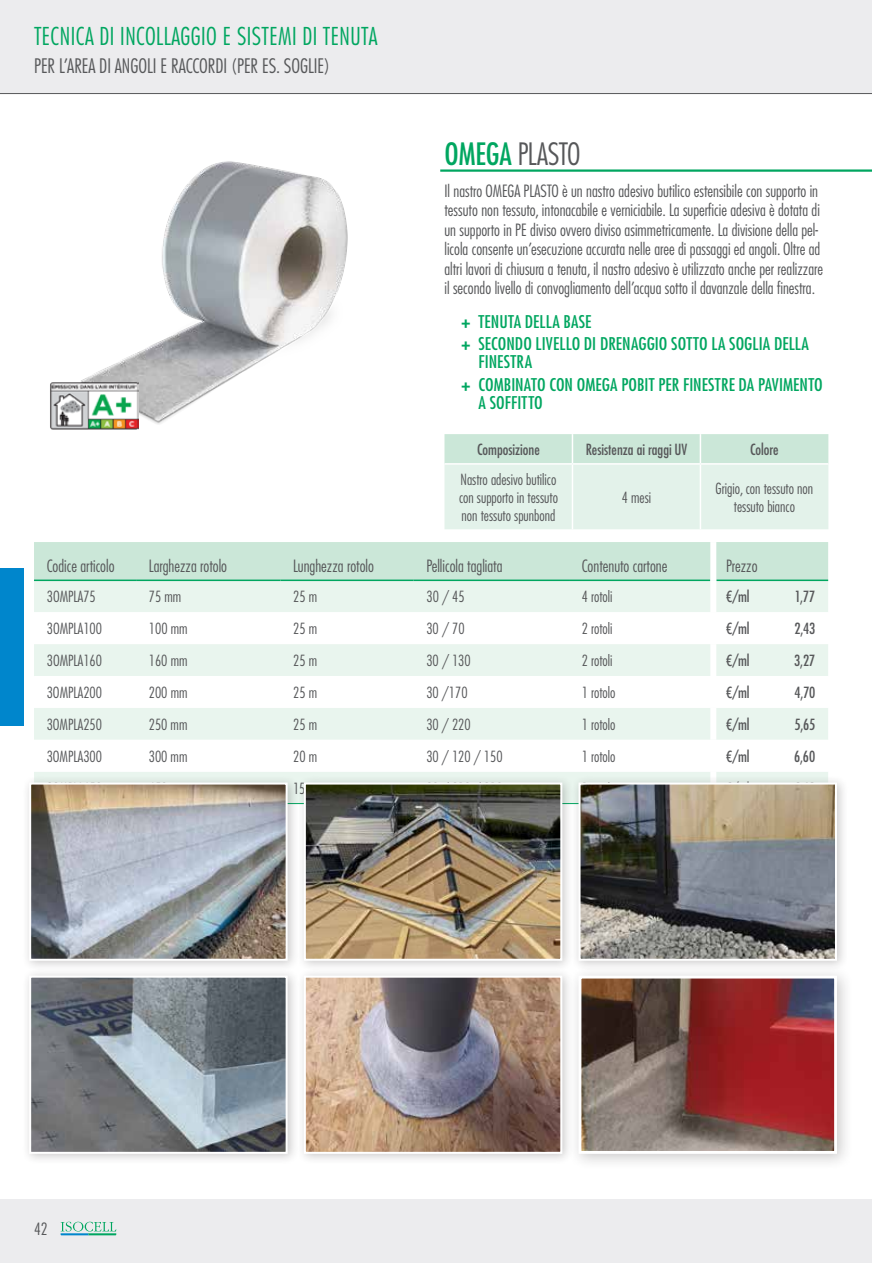
<style>
.page{position:relative;width:872px;height:1263px;background:#fff}
.page>*{position:absolute;margin:0;border:0;box-sizing:border-box;transform-origin:0 0}
.t1{font:300 condensed 30px "Futura LT Pro";letter-spacing:-.02em;color:#57585a}
.t2{font:300 condensed 24px "Futura LT Pro";letter-spacing:.02em;color:#00a660}
.t3{font:300 condensed 19.5px "Futura LT Pro";color:#57585a}
.t4{font:500 condensed 17.1px/22.2px "Futura LT Pro";letter-spacing:.005em;color:#00a660;scale:1.05 1}
.t5{font:300 condensed 16.5px/19.5px "Futura LT Pro";color:#57585a}
.t6{font:300 condensed 15px/18px "Futura LT Pro";color:#57585a;text-align:justify}
.t7{font:500 condensed 15px "Futura LT Pro";color:#57585a}
.s1{font-weight:500;color:#00a660}
.s2{font-weight:700}
</style>
<div class="page">
<div style="left:0;top:0;width:872px;height:94px;background:#ececee"></div>
<div style="left:0;top:1199px;width:872px;height:64px;background:#ececee"></div>
<hr style="left:0;top:93px;width:872px;height:1px;background:#57585a">
<svg style="left:61px;top:1222px;width:55px;height:13px"></svg>
<img style="left:51px;top:161px;width:297px;height:269px">
<hr style="left:440px;top:169px;width:432px;height:3px;background:#00a660">
<svg style="left:444px;top:434px;width:384px;height:95px;background:#dbeee4"></svg>
<hr style="left:571px;top:434px;width:2px;height:29px;background:#fff">
<hr style="left:699px;top:434px;width:2px;height:29px;background:#fff">
<hr style="left:444px;top:463px;width:128px;height:2px;background:#fff">
<hr style="left:572px;top:463px;width:128px;height:2px;background:#fff">
<hr style="left:571px;top:465px;width:2px;height:64px;background:#fff">
<hr style="left:700px;top:463px;width:128px;height:2px;background:#fff">
<hr style="left:699px;top:465px;width:2px;height:64px;background:#fff">
<div style="left:34px;top:542px;width:794px;height:37px;background:#cbe7d8"></div>
<div style="left:34px;top:581px;width:794px;height:194px;background:#e9f5ee"></div>
<svg style="left:34px;top:612px;width:794px;height:160px"></svg>
<hr style="left:34px;top:579px;width:102px;height:2px;background:#00a660">
<hr style="left:280px;top:579px;width:134px;height:2px;background:#00a660">
<hr style="left:136px;top:579px;width:144px;height:2px;background:#00a660">
<hr style="left:414px;top:579px;width:155px;height:2px;background:#00a660">
<hr style="left:569px;top:579px;width:141px;height:2px;background:#00a660">
<hr style="left:716px;top:579px;width:112px;height:2px;background:#00a660">
<div style="left:710px;top:542px;width:6px;height:38px;background:#fff"></div>
<div style="left:710px;top:580px;width:6px;height:32px;background:#fff"></div>
<div style="left:710px;top:612px;width:6px;height:32px;background:#fff"></div>
<div style="left:710px;top:644px;width:6px;height:32px;background:#fff"></div>
<div style="left:710px;top:676px;width:6px;height:32px;background:#fff"></div>
<div style="left:710px;top:708px;width:6px;height:32px;background:#fff"></div>
<div style="left:710px;top:740px;width:6px;height:32px;background:#fff"></div>
<div style="left:710px;top:772px;width:6px;height:31px;background:#fff"></div>
<img style="left:50px;top:381px;width:88px;height:48px">
<div style="left:22px;top:775px;width:277px;height:198px;background:#231f20;opacity:.24"></div>
<img style="left:28px;top:781px;width:261px;height:181px">
<div style="left:22px;top:968px;width:277px;height:198px;background:#231f20;opacity:.24"></div>
<svg style="left:28px;top:975px;width:261px;height:180px;background:#7f878d"></svg>
<div style="left:571px;top:775px;width:277px;height:198px;background:#231f20;opacity:.24"></div>
<svg style="left:577px;top:781px;width:261px;height:181px;background:#7e7d79"></svg>
<div style="left:296px;top:775px;width:278px;height:198px;background:#231f20;opacity:.24"></div>
<img style="left:303px;top:781px;width:260px;height:181px">
<div style="left:296px;top:968px;width:278px;height:198px;background:#231f20;opacity:.24"></div>
<img style="left:303px;top:975px;width:260px;height:180px">
<div style="left:568px;top:965px;width:285px;height:205px;background:#231f20;opacity:.24"></div>
<svg style="left:577px;top:974px;width:261px;height:181px;background:#8b5250"></svg>
<div style="left:0;top:568px;width:23px;height:157px;background:#0086cc"></div>
<h2 class="t2" style="left:34px;top:21px;width:345px">TECNICA DI INCOLLAGGIO E SISTEMI DI TENUTA</h2>
<p class="t3" style="left:34px;top:53px;width:297px">PER L’AREA DI ANGOLI E RACCORDI (PER ES. SOGLIE)</p>
<h1 class="t1" style="left:444px;top:135px;width:137px"><span class="s1">OMEGA</span> PLASTO</h1>
<p class="t5" style="left:444px;top:181px;width:380px">Il nastro OMEGA PLASTO è un nastro adesivo butilico estensibile con supporto in tessuto non tessuto, intonacabile e verniciabile. La superficie adesiva è dotata di un supporto in PE diviso ovvero diviso asimmetricamente. La divisione della pel&shy;licola consente un’esecuzione accurata nelle aree di passaggi ed angoli. Oltre ad altri lavori di chiusura a tenuta, il nastro adesivo è utilizzato anche per realizzare il secondo livello di convogliamento dell’acqua sotto il davanzale della finestra.</p>
<p class="t4" style="left:461px;top:310px;width:332px"><span class="s2">+</span> TENUTA DELLA BASE<br><span class="s2">+</span> SECONDO LIVELLO DI DRENAGGIO SOTTO LA SOGLIA DELLA</p>
<p class="t4" style="left:461px;top:351px;width:345px;text-indent:17px">FINESTRA<br><span class="s2">+</span> COMBINATO CON OMEGA POBIT PER FINESTRE DA PAVIMENTO</p>
<p class="t4" style="left:478px;top:391px;width:63px">A SOFFITTO</p>
<p class="t7" style="left:477px;top:439px;width:64px">Composizione</p>
<p class="t7" style="left:586px;top:439px;width:103px">Resistenza ai raggi UV</p>
<p class="t7" style="left:750px;top:439px;width:30px">Colore</p>
<p class="t6" style="left:459px;top:470px;width:100px">Nastro adesivo butilico con supporto in tessuto non tessuto spunbond</p>
<p class="t6" style="left:622px;top:488px;width:31px">4 mesi</p>
<p class="t6" style="left:715px;top:479px;width:99px;text-align:center">Grigio, con tessuto non tessuto bianco</p>
<p class="t5" style="left:47px;top:556px;width:69px">Codice articolo</p>
<p class="t5" style="left:149px;top:556px;width:80px">Larghezza rotolo</p>
<p class="t5" style="left:293px;top:556px;width:82px">Lunghezza rotolo</p>
<p class="t5" style="left:426px;top:556px;width:78px">Pellicola tagliata</p>
<p class="t5" style="left:582px;top:556px;width:87px">Contenuto cartone</p>
<p class="t5" style="left:726px;top:556px;width:33px">Prezzo</p>
<p class="t6" style="left:47px;top:588px;width:51px">3OMPLA75</p>
<p class="t6" style="left:149px;top:588px;width:34px">75 mm</p>
<p class="t6" style="left:293px;top:588px;width:25px">25 m</p>
<p class="t6" style="left:426px;top:588px;width:40px">30 / 45</p>
<p class="t6" style="left:582px;top:588px;width:32px">4 rotoli</p>
<p class="t7" style="left:726px;top:587px;width:25px">€/ml</p>
<p class="t7" style="left:795px;top:587px;width:22px">1,77</p>
<p class="t6" style="left:47px;top:620px;width:57px">3OMPLA100</p>
<p class="t6" style="left:149px;top:620px;width:40px">100 mm</p>
<p class="t6" style="left:293px;top:620px;width:25px">25 m</p>
<p class="t6" style="left:426px;top:620px;width:40px">30 / 70</p>
<p class="t6" style="left:582px;top:620px;width:32px">2 rotoli</p>
<p class="t7" style="left:726px;top:618px;width:25px">€/ml</p>
<p class="t7" style="left:794px;top:618px;width:22px">2,43</p>
<p class="t6" style="left:47px;top:652px;width:57px">3OMPLA160</p>
<p class="t6" style="left:149px;top:652px;width:40px">160 mm</p>
<p class="t6" style="left:293px;top:652px;width:25px">25 m</p>
<p class="t6" style="left:426px;top:652px;width:46px">30 / 130</p>
<p class="t6" style="left:582px;top:652px;width:32px">2 rotoli</p>
<p class="t7" style="left:726px;top:650px;width:25px">€/ml</p>
<p class="t7" style="left:794px;top:650px;width:23px">3,27</p>
<p class="t6" style="left:47px;top:683px;width:57px">3OMPLA200</p>
<p class="t6" style="left:149px;top:683px;width:40px">200 mm</p>
<p class="t6" style="left:293px;top:683px;width:25px">25 m</p>
<p class="t6" style="left:426px;top:683px;width:43px">30 /170</p>
<p class="t6" style="left:582px;top:683px;width:35px">1 rotolo</p>
<p class="t7" style="left:726px;top:682px;width:25px">€/ml</p>
<p class="t7" style="left:794px;top:682px;width:22px">4,70</p>
<p class="t6" style="left:47px;top:715px;width:57px">3OMPLA250</p>
<p class="t6" style="left:149px;top:715px;width:40px">250 mm</p>
<p class="t6" style="left:293px;top:715px;width:25px">25 m</p>
<p class="t6" style="left:426px;top:715px;width:46px">30 / 220</p>
<p class="t6" style="left:581px;top:715px;width:35px">1 rotolo</p>
<p class="t7" style="left:726px;top:714px;width:25px">€/ml</p>
<p class="t7" style="left:794px;top:714px;width:22px">5,65</p>
<p class="t6" style="left:47px;top:747px;width:57px">3OMPLA300</p>
<p class="t6" style="left:149px;top:747px;width:40px">300 mm</p>
<p class="t6" style="left:293px;top:747px;width:25px">20 m</p>
<p class="t6" style="left:426px;top:747px;width:78px">30 / 120 / 150</p>
<p class="t6" style="left:581px;top:747px;width:35px">1 rotolo</p>
<p class="t7" style="left:726px;top:746px;width:25px">€/ml</p>
<p class="t7" style="left:794px;top:746px;width:23px">6,60</p>
<p class="t6" style="left:293px;top:779px;width:25px">15 m</p>
<p class="t5" style="left:34px;top:1219px;width:15px">42</p>
</div>
